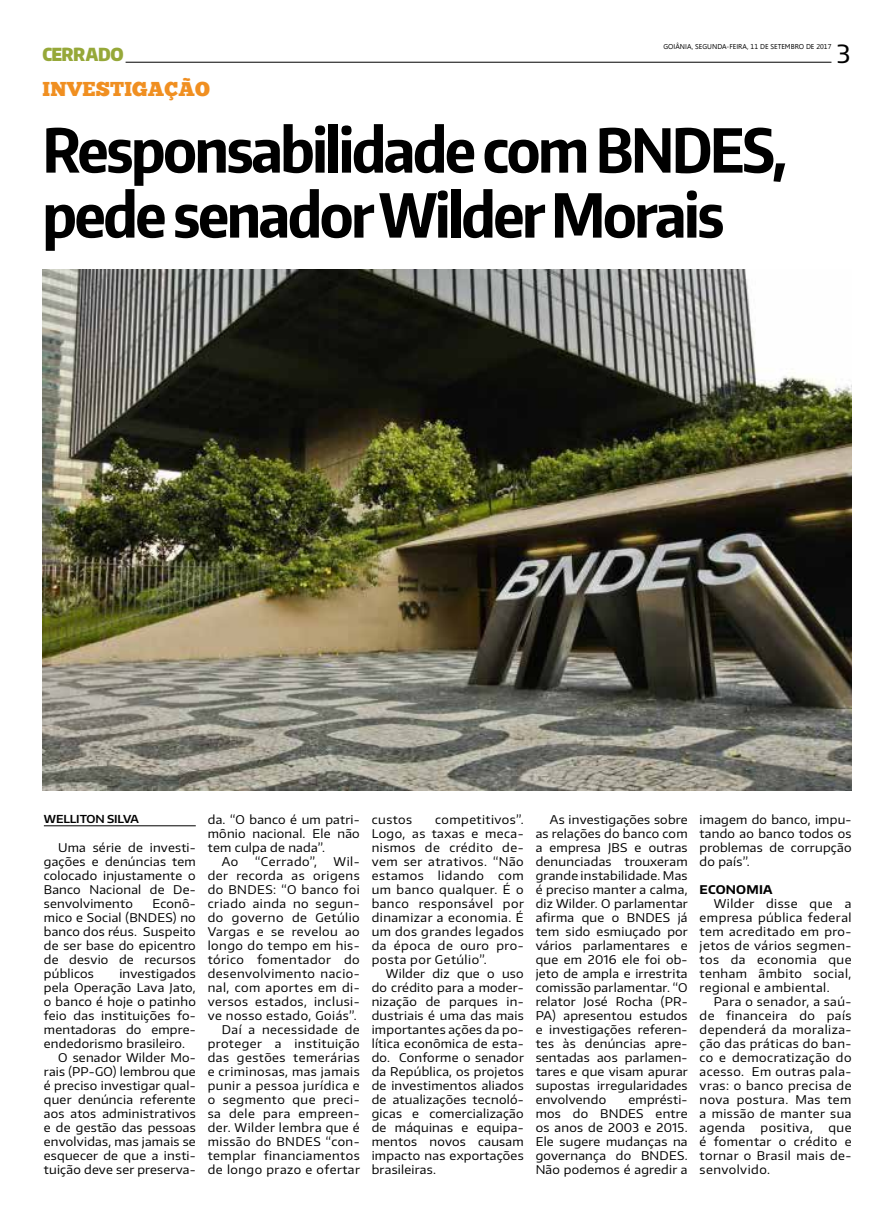
<style>
.page{position:relative;width:893px;height:1219px;background:#fff}
.page>*{position:absolute;margin:0;border:0;box-sizing:border-box;transform-origin:0 0}
.t1{font:700 60px/65px "Encode Sans Condensed";letter-spacing:-.04em;color:#000}
.t2{font:25px "Encode Sans Wide";color:#000}
.t3{font:20px "Chunk Five Ex";letter-spacing:.01em;color:#f08f21}
.t4{font:900 18px "Encode Sans Condensed";letter-spacing:-.015em;color:#96a839}
.t5{font:12px/14px "Encode Sans Wide";letter-spacing:.02em;color:#000;text-align:justify}
.t6{font:12px/14px "Encode Sans Wide";letter-spacing:.04em;color:#000;text-align:right}
.t7{font:700 12px "Encode Sans Wide";letter-spacing:.02em;color:#000}
.t8{font:600 11px "Encode Sans Wide";letter-spacing:-.01em;color:#000}
.t9{font:7px "Leelawadee";color:#000}
</style>
<div class="page">
<hr style="left:126px;top:62px;width:705px;height:1px;background:#000">
<hr style="left:44px;top:826px;width:152px;height:1px;background:#000">
<img style="left:43px;top:269px;width:808px;height:521px">
<p class="t9" style="left:663px;top:43px;width:169px">GOIÂNIA, SEGUNDA-FEIRA, 11 DE SETEMBRO DE 2017</p>
<h2 class="t2" style="left:836px;top:37px;width:16px">3</h2>
<h3 class="t4" style="left:43px;top:43px;width:83px">CERRADO</h3>
<h3 class="t3" style="left:43px;top:74px;width:169px">INVESTIGAÇÃO</h3>
<h1 class="t1" style="left:43px;top:116px;width:747px">Responsabilidade com BNDES, pede senador Wilder Morais</h1>
<p class="t8" style="left:44px;top:811px;width:97px">WELLITON SILVA</p>
<p class="t5" style="left:44px;top:840px;width:153px;text-indent:14px">Uma série de investi&shy;gações e denúncias tem colocado injustamente o Banco Nacional de De&shy;senvolvimento</p>
<p class="t5" style="left:44px;top:896px;width:153px;text-indent:109px">Econô&shy;mico e Social (BNDES) no banco dos réus. Suspeito de ser base do epicentro de desvio de recursos públicos</p>
<p class="t5" style="left:119px;top:966px;width:78px">investigados</p>
<p class="t5" style="left:44px;top:980px;width:153px">pela Operação Lava Jato,</p>
<p class="t5" style="left:44px;top:994px;width:153px">o banco é hoje o patinho</p>
<p class="t5" style="left:44px;top:1008px;width:153px">feio das instituições fo-</p>
<p class="t5" style="left:44px;top:1022px;width:153px">mentadoras do empre-</p>
<p class="t5" style="left:44px;top:1036px;width:143px">endedorismo brasileiro.</p>
<p class="t5" style="left:58px;top:1050px;width:139px">O senador Wilder Mo-</p>
<p class="t5" style="left:44px;top:1064px;width:153px">rais (PP-GO) lembrou que</p>
<p class="t5" style="left:44px;top:1078px;width:153px">é preciso investigar qual-</p>
<p class="t5" style="left:44px;top:1092px;width:153px">quer denúncia referente</p>
<p class="t5" style="left:44px;top:1106px;width:153px">aos atos administrativos</p>
<p class="t5" style="left:44px;top:1120px;width:153px">e de gestão das pessoas</p>
<p class="t5" style="left:44px;top:1134px;width:153px">envolvidas, mas jamais se</p>
<p class="t5" style="left:44px;top:1148px;width:153px">esquecer de que a insti-</p>
<p class="t5" style="left:44px;top:1162px;width:153px">tuição deve ser preserva-</p>
<p class="t5" style="left:208px;top:812px;width:153px">da. “O banco é um patri-</p>
<p class="t5" style="left:208px;top:826px;width:153px">mônio nacional. Ele não</p>
<p class="t5" style="left:208px;top:840px;width:119px">tem culpa de nada”.</p>
<p class="t5" style="left:222px;top:854px;width:18px">Ao</p>
<p class="t6" style="left:255px;top:854px;width:63px">“Cerrado”,</p>
<p class="t6" style="left:208px;top:854px;width:154px">Wil-<br>der recorda as origens do BNDES: “O banco foi criado ainda no segun&shy;do governo de Getúlio<br>Vargas e se revelou ao longo do tempo em his&shy;tórico fomentador do desenvolvimento nacio&shy;nal, com aportes em di&shy;versos estados, inclusi&shy;ve nosso estado, Goiás”.<br>Daí a necessidade de proteger a instituição das gestões temerárias e criminosas, mas jamais punir a pessoa jurídica e o segmento que preci&shy;sa dele para empreen&shy;der. Wilder lembra que é missão do BNDES “con&shy;templar financiamentos de longo prazo e ofertar</p>
<p class="t5" style="left:372px;top:812px;width:154px;text-indent:63px">competitivos”.<br>Logo, as taxas e meca&shy;nismos de crédito de&shy;vem ser atrativos. “Não estamos lidando com um banco qualquer. É o banco responsável por dinamizar a economia. É um dos grandes legados da época de ouro pro&shy;posta por Getúlio”.</p>
<p class="t5" style="left:372px;top:966px;width:154px;text-indent:14px">Wilder diz que o uso do crédito para a moder&shy;nização de parques in&shy;dustriais é uma das mais importantes ações da po&shy;lítica econômica de esta&shy;do. Conforme o senador da República, os projetos de investimentos aliados de atualizações tecnoló&shy;gicas e comercialização de máquinas e equipa&shy;mentos novos causam impacto nas exportações brasileiras.</p>
<p class="t5" style="left:372px;top:812px;width:42px">custos</p>
<p class="t5" style="left:536px;top:812px;width:154px;text-indent:14px">As investigações sobre as relações do banco com a empresa JBS e outras denunciadas trouxeram grande instabilidade. Mas é preciso manter a calma, diz Wilder. O parlamentar afirma que o BNDES já tem sido esmiuçado por vários parlamentares e que em 2016 ele foi ob&shy;jeto de ampla e irrestrita comissão parlamentar. “O relator José Rocha (PR-PA) apresentou estudos e investigações referen&shy;tes às denúncias apre&shy;sentadas aos parlamen&shy;tares e que visam apurar supostas irregularidades envolvendo</p>
<p class="t5" style="left:536px;top:1092px;width:153px;text-indent:93px">emprésti&shy;mos do BNDES entre os anos de 2003 e 2015.<br>Ele sugere mudanças na governança do BNDES.<br>Não podemos é agredir a</p>
<p class="t5" style="left:700px;top:812px;width:153px">imagem do banco, impu&shy;tando ao banco todos os problemas de corrupção do país”.</p>
<p class="t7" style="left:700px;top:881px;width:74px">ECONOMIA</p>
<p class="t5" style="left:700px;top:896px;width:153px;text-indent:14px">Wilder disse que a empresa pública federal tem acreditado em pro&shy;jetos de vários segmen&shy;tos da economia que tenham âmbito social, regional e ambiental.</p>
<p class="t5" style="left:700px;top:994px;width:153px;text-indent:14px">Para o senador, a saú&shy;de financeira do país dependerá da moraliza&shy;ção das práticas do ban&shy;co e democratização do acesso. Em outras pala&shy;vras: o banco precisa de nova postura. Mas tem a missão de manter sua agenda</p>
<p class="t6" style="left:760px;top:1120px;width:54px">positiva,</p>
<p class="t5" style="left:700px;top:1120px;width:153px;text-indent:129px">que é fomentar o crédito e tornar o Brasil mais de&shy;senvolvido.</p>
</div>
